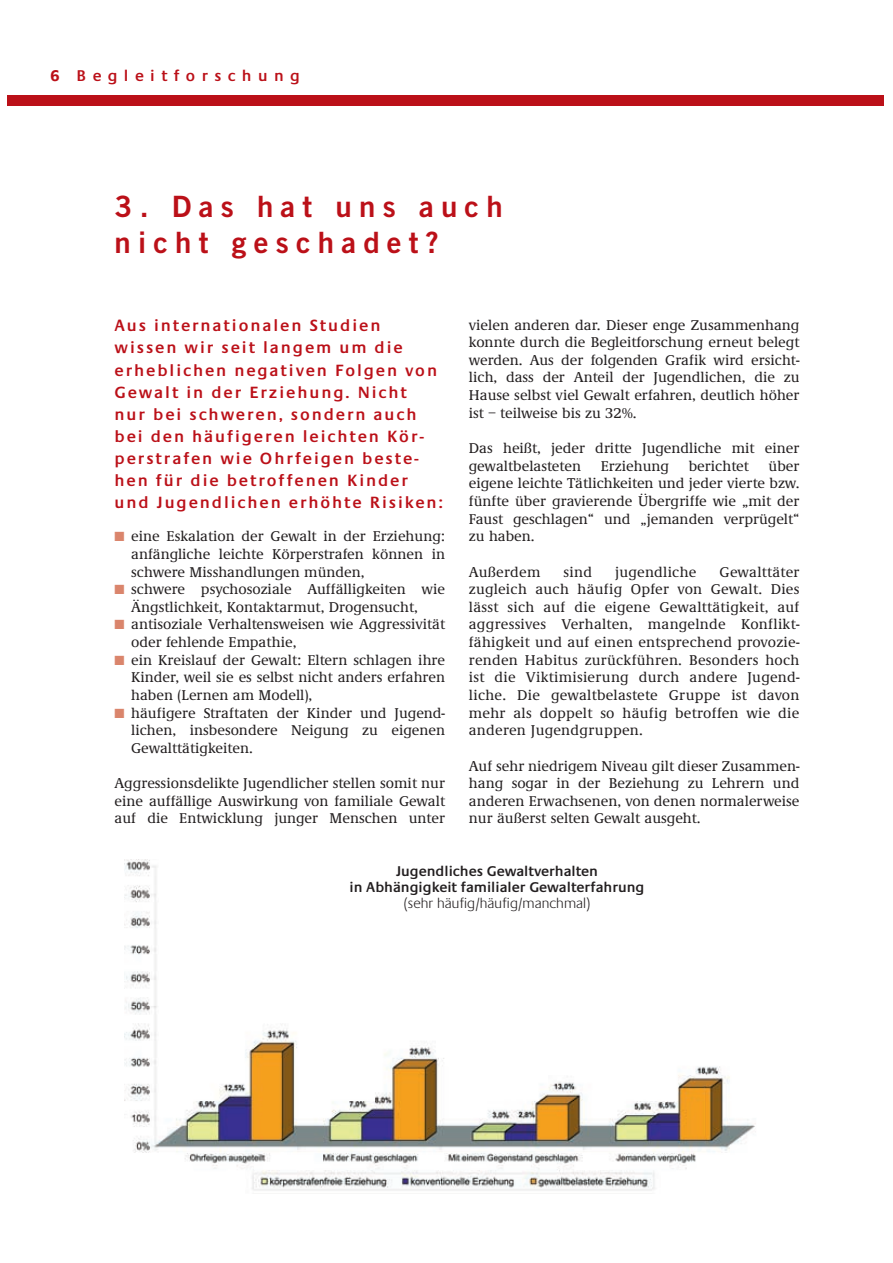
<style>
.page{position:relative;width:893px;height:1263px;background:#fff}
.page>*{position:absolute;margin:0;border:0;box-sizing:border-box;transform-origin:0 0}
.t1{font:29.4px/35.2px "Trade Gothic Bold Two";letter-spacing:.245em;color:#bb1018}
.t2{font:600 16.95px/22px "Praxis EF";letter-spacing:.115em;color:#bb1018}
.t3{font:600 16.2px "Praxis EF";letter-spacing:.395em;color:#bb1018}
.t4{font:500 14.7px/17.7px "Demos EF";color:#231f20;text-align:justify}
.t5{font:600 14.7px/16.2px "Praxis EF";color:#231f20;text-align:center}
.t6{font:300 14.7px "Praxis EF";letter-spacing:.01em;color:#231f20}
.s1{font-weight:700}
.s2{color:#da856c}
</style>
<div class="page">
<img style="left:125px;top:859px;width:631px;height:332px">
<div style="left:7px;top:95px;width:877px;height:11px;background:#bb1018"></div>
<div style="left:281px;top:863px;width:432px;height:111px;background:#fff"></div>
<p class="t3" style="left:50px;top:70px;width:251px"><span class="s1">6</span> Begleitforschung</p>
<h1 class="t1" style="left:114px;top:192px;width:390px">3. Das hat uns auch nicht geschadet?</h1>
<p class="t2" style="left:114px;top:316px;width:330px">Aus internationalen Studien wissen wir seit langem um die erheblichen negativen Folgen von<br>Gewalt in der Erziehung. Nicht<br>nur bei schweren, sondern auch bei den häufigeren leichten Kör&shy;perstrafen wie Ohrfeigen beste&shy;hen für die betroffenen Kinder und Jugendlichen erhöhte Risiken:</p>
<p class="t4" style="left:131px;top:529px;width:315px;text-indent:-17px"><span class="s2">■</span> eine Eskalation der Gewalt in der Erziehung: anfängliche leichte Körperstrafen können in schwere Misshandlungen münden,</p>
<p class="t4" style="left:131px;top:582px;width:315px;text-indent:-17px"><span class="s2">■</span> schwere psychosoziale Auffälligkeiten wie<br>Ängstlichkeit, Kontaktarmut, Drogensucht,</p>
<p class="t4" style="left:131px;top:617px;width:315px;text-indent:-17px"><span class="s2">■</span> antisoziale Verhaltensweisen wie Aggressivität oder fehlende Empathie,</p>
<p class="t4" style="left:131px;top:652px;width:315px;text-indent:-17px"><span class="s2">■</span> ein Kreislauf der Gewalt: Eltern schlagen ihre Kinder, weil sie es selbst nicht anders erfahren haben (Lernen am Modell),</p>
<p class="t4" style="left:131px;top:705px;width:315px;text-indent:-17px"><span class="s2">■</span> häufigere Straftaten der Kinder und Jugend&shy;lichen, insbesondere Neigung zu eigenen Gewalttätigkeiten.</p>
<p class="t4" style="left:114px;top:776px;width:332px">Aggressionsdelikte Jugendlicher stellen somit nur eine auffällige Auswirkung von familiale Gewalt auf die Entwicklung junger Menschen unter</p>
<p class="t4" style="left:469px;top:317px;width:332px">vielen anderen dar. Dieser enge Zusammenhang konnte durch die Begleitforschung erneut belegt werden. Aus der folgenden Grafik wird ersicht&shy;lich, dass der Anteil der Jugendlichen, die zu Hause selbst viel Gewalt erfahren, deutlich höher ist – teilweise bis zu 32%.</p>
<p class="t4" style="left:469px;top:441px;width:332px">Das heißt, jeder dritte Jugendliche mit einer gewaltbelasteten</p>
<p class="t4" style="left:469px;top:458px;width:332px;text-indent:300px">über eigene leichte Tätlichkeiten und jeder vierte bzw. fünfte über gravierende Übergriffe wie „mit der Faust geschlagen“ und „jemanden verprügelt“ zu haben.</p>
<p class="t4" style="left:469px;top:564px;width:73px">Außerdem</p>
<p class="t4" style="left:563px;top:564px;width:30px">sind</p>
<p class="t4" style="left:615px;top:564px;width:83px">jugendliche</p>
<p class="t4" style="left:600px;top:458px;width:70px">Erziehung</p>
<p class="t4" style="left:688px;top:458px;width:62px">berichtet</p>
<p class="t4" style="left:469px;top:564px;width:332px;text-indent:251px">Gewalttäter zugleich auch häufig Opfer von Gewalt. Dies lässt sich auf die eigene Gewalttätigkeit, auf aggressives Verhalten, mangelnde Konflikt&shy;fähigkeit und auf einen entsprechend provozie&shy;renden Habitus zurückführen. Besonders hoch ist die Viktimisierung durch andere Jugend&shy;liche. Die gewaltbelastete Gruppe ist davon mehr als doppelt so häufig betroffen wie die anderen Jugendgruppen.</p>
<p class="t4" style="left:469px;top:758px;width:332px">Auf sehr niedrigem Niveau gilt dieser Zusammen&shy;hang sogar in der Beziehung zu Lehrern und anderen Erwachsenen, von denen normalerweise nur äußerst selten Gewalt ausgeht.</p>
<p class="t5" style="left:349px;top:864px;width:296px">Jugendliches Gewaltverhalten<br>in Abhängigkeit familialer Gewalterfahrung</p>
<p class="t6" style="left:403px;top:897px;width:188px">(sehr häufig/häufig/manchmal)</p>
</div>
